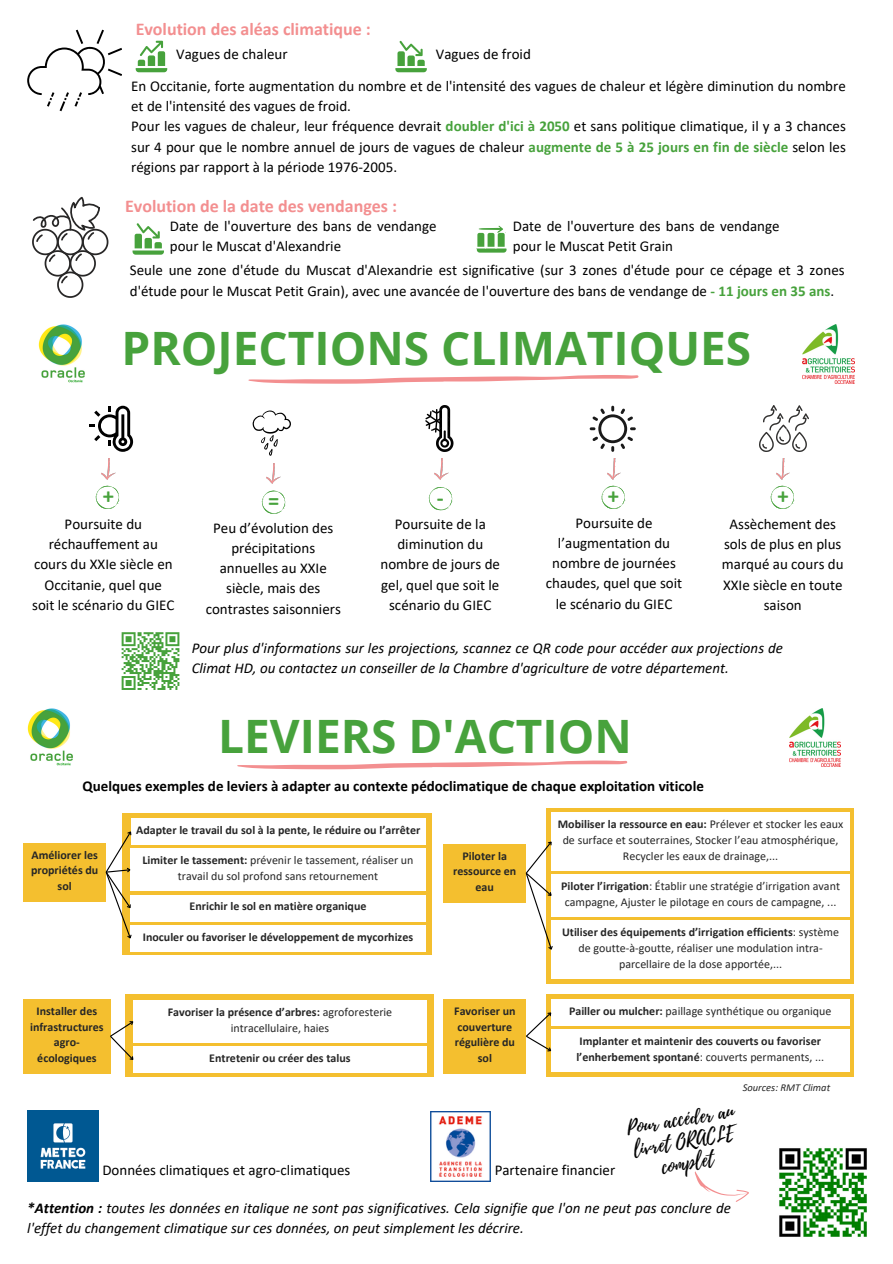
<style>
.page{position:relative;width:893px;height:1264px;background:#fff}
.page>*{position:absolute;margin:0;border:0;box-sizing:border-box;transform-origin:0 0}
.t1{font:700 46.05px "Open Sans";color:#47a23c}
.t2{font:700 22.5px "Calibri";color:#47a23c}
.t3{font:19.35px/22px "Playlist Script";color:#000;text-align:center}
.t4{font:700 18px "Calibri";color:#f38f90}
.t5{font:15px/20.2px "Calibri";color:#000;text-align:center}
.t6{font:italic 15px/20.2px "Calibri";color:#000}
.t7{font:700 15px "Calibri";color:#000}
.t8{font:12px/15.8px "Calibri";color:#262626;text-align:center}
.t9{font:700 12px/15.8px "Calibri";color:#262626;text-align:center}
.t10{font:italic 10.5px "Calibri";color:#262626}
.s1{font-weight:700;color:#47a23c}
.s2{font-weight:700}
.s3{font-weight:400}
</style>
<div class="page">
<svg style="left:237px;top:760px;width:390px;height:9px"></svg>
<img style="left:27px;top:708px;width:46px;height:58px">
<img style="left:789px;top:708px;width:51px;height:58px">
<svg style="left:694px;top:1171px;width:55px;height:31px"></svg>
<img style="left:27px;top:1110px;width:71px;height:71px">
<img style="left:431px;top:1111px;width:59px;height:70px">
<svg style="left:248px;top:375px;width:390px;height:9px"></svg>
<img style="left:39px;top:325px;width:46px;height:58px">
<img style="left:802px;top:325px;width:52px;height:58px">
<svg style="left:89px;top:406px;width:44px;height:46px"></svg>
<svg style="left:252px;top:410px;width:39px;height:46px"></svg>
<img style="left:425px;top:410px;width:11px;height:23px">
<img style="left:436px;top:406px;width:18px;height:46px">
<svg style="left:442px;top:441px;width:5px;height:4px"></svg>
<svg style="left:589px;top:406px;width:46px;height:46px"></svg>
<img style="left:759px;top:406px;width:49px;height:46px">
<img style="left:102px;top:459px;width:13px;height:20px">
<svg style="left:95px;top:485px;width:25px;height:24px"></svg>
<svg style="left:261px;top:490px;width:25px;height:24px"></svg>
<svg style="left:428px;top:487px;width:25px;height:24px"></svg>
<svg style="left:601px;top:485px;width:24px;height:24px"></svg>
<svg style="left:770px;top:485px;width:24px;height:24px"></svg>
<svg style="left:27px;top:30px;width:95px;height:81px"></svg>
<svg style="left:136px;top:41px;width:31px;height:31px"></svg>
<svg style="left:395px;top:41px;width:32px;height:31px"></svg>
<svg style="left:32px;top:197px;width:76px;height:101px"></svg>
<svg style="left:132px;top:223px;width:32px;height:32px"></svg>
<svg style="left:477px;top:225px;width:29px;height:28px"></svg>
<img style="left:266px;top:463px;width:14px;height:21px">
<img style="left:435px;top:459px;width:13px;height:20px">
<img style="left:607px;top:459px;width:13px;height:20px">
<img style="left:776px;top:459px;width:13px;height:20px">
<svg style="left:121px;top:632px;width:59px;height:58px"></svg>
<img style="left:779px;top:1148px;width:88px;height:88px">
<div style="left:125px;top:994px;width:309px;height:82px;background:#f4bf2f"></div>
<div style="left:443px;top:844px;width:83px;height:58px;background:#f4bf2f"></div>
<svg style="left:546px;top:808px;width:307px;height:175px;background:#f5c74a"></svg>
<div style="left:551px;top:812px;width:298px;height:58px;background:#fff"></div>
<div style="left:551px;top:874px;width:298px;height:43px;background:#fff"></div>
<div style="left:551px;top:920px;width:298px;height:58px;background:#fff"></div>
<svg style="left:524px;top:838px;width:31px;height:113px"></svg>
<div style="left:443px;top:999px;width:83px;height:74px;background:#f4bf2f"></div>
<div style="left:23px;top:842px;width:83px;height:59px;background:#f4bf2f"></div>
<div style="left:546px;top:994px;width:307px;height:82px;background:#f4bf2f"></div>
<div style="left:551px;top:999px;width:298px;height:27px;background:#fff"></div>
<div style="left:551px;top:1029px;width:298px;height:43px;background:#fff"></div>
<svg style="left:526px;top:1012px;width:26px;height:40px"></svg>
<div style="left:122px;top:813px;width:310px;height:142px;background:#f4bf2f"></div>
<div style="left:131px;top:818px;width:294px;height:27px;background:#fff"></div>
<div style="left:130px;top:848px;width:295px;height:43px;background:#fff"></div>
<div style="left:130px;top:894px;width:295px;height:27px;background:#fff"></div>
<div style="left:130px;top:924px;width:295px;height:27px;background:#fff"></div>
<svg style="left:105px;top:831px;width:29px;height:108px"></svg>
<div style="left:23px;top:999px;width:87px;height:74px;background:#f4bf2f"></div>
<div style="left:133px;top:1000px;width:293px;height:42px;background:#fff"></div>
<div style="left:133px;top:1046px;width:293px;height:27px;background:#fff"></div>
<svg style="left:110px;top:1018px;width:26px;height:45px"></svg>
<p class="t4" style="left:136px;top:21px;width:237px">Evolution des aléas climatique :</p>
<p class="t5" style="left:176px;top:45px;width:113px">Vagues de chaleur</p>
<p class="t5" style="left:436px;top:45px;width:97px">Vagues de froid</p>
<p class="t5" style="left:131px;top:77px;width:716px;text-align:left">En Occitanie, forte augmentation du nombre et de l'intensité des vagues de chaleur et légère diminution du nombre et de l'intensité des vagues de froid.</p>
<p class="t5" style="left:131px;top:117px;width:716px;text-align:justify">Pour les vagues de chaleur, leur fréquence devrait <span class="s1">doubler d'ici à 2050</span> et sans politique climatique, il y a 3 chances sur 4 pour que le nombre annuel de jours de vagues de chaleur <span class="s1">augmente de 5 à 25 jours en fin de siècle</span> selon les régions par rapport à la période 1976-2005.</p>
<p class="t4" style="left:125px;top:198px;width:273px">Evolution de la date des vendanges :</p>
<p class="t5" style="left:170px;top:217px;width:268px;text-align:left">Date de l'ouverture des bans de vendange pour le Muscat d'Alexandrie</p>
<p class="t5" style="left:512px;top:217px;width:268px;text-align:left">Date de l'ouverture des bans de vendange pour le Muscat Petit Grain</p>
<p class="t5" style="left:130px;top:261px;width:716px;text-align:left">Seule une zone d'étude du Muscat d'Alexandrie est significative (sur 3 zones d'étude pour ce cépage et 3 zones d'étude pour le Muscat Petit Grain), avec une avancée de l'ouverture des bans de vendange de <span class="s1">- 11 jours en 35 ans</span>.</p>
<p class="t1" style="left:122px;top:316px;width:631px">PROJECTIONS CLIMATIQUES</p>
<p class="t2" style="left:103px;top:486px;width:13px">+</p>
<p class="t2" style="left:268px;top:491px;width:13px">=</p>
<p class="t2" style="left:437px;top:487px;width:8px">-</p>
<p class="t2" style="left:608px;top:486px;width:13px">+</p>
<p class="t2" style="left:777px;top:486px;width:13px">+</p>
<p class="t5" style="left:32px;top:515px;width:144px">Poursuite du réchauffement au cours du XXIe siècle en<br>Occitanie, quel que soit le scénario du GIEC</p>
<p class="t5" style="left:206px;top:518px;width:137px">Peu d’évolution des précipitations annuelles au XXIe siècle, mais des contrastes saisonniers</p>
<p class="t5" style="left:380px;top:515px;width:121px">Poursuite de la diminution du nombre de jours de gel, quel que soit le scénario du GIEC</p>
<p class="t5" style="left:545px;top:514px;width:138px">Poursuite de l’augmentation du nombre de journées chaudes, quel que soit le scénario du GIEC</p>
<p class="t5" style="left:721px;top:515px;width:123px">Assèchement des sols de plus en plus marqué au cours du<br>XXIe siècle en toute saison</p>
<p class="t6" style="left:192px;top:639px;width:592px">Pour plus d'informations sur les projections, scannez ce QR code pour accéder aux projections de<br>Climat HD, ou contactez un conseiller de la Chambre d'agriculture de votre département.</p>
<p class="t1" style="left:218px;top:703px;width:415px">LEVIERS D'ACTION</p>
<p class="t7" style="left:83px;top:780px;width:622px">Quelques exemples de leviers à adapter au contexte pédoclimatique de chaque exploitation viticole</p>
<p class="t9" style="left:31px;top:847px;width:69px">Améliorer les propriétés du sol</p>
<p class="t9" style="left:136px;top:823px;width:286px">Adapter le travail du sol à la pente, le réduire ou l’arrêter</p>
<p class="t8" style="left:142px;top:853px;width:272px"><span class="s2">Limiter le tassement:</span> prévenir le tassement, réaliser un travail du sol profond sans retournement</p>
<p class="t9" style="left:189px;top:899px;width:178px">Enrichir le sol en matière organique</p>
<p class="t9" style="left:143px;top:929px;width:272px">Inoculer ou favoriser le développement de mycorhizes</p>
<p class="t9" style="left:30px;top:1004px;width:75px">Installer des infrastructures agro&shy;écologiques</p>
<p class="t8" style="left:168px;top:1005px;width:226px"><span class="s2">Favoriser la présence d’arbres:</span> agroforesterie intracellulaire, haies</p>
<p class="t9" style="left:209px;top:1051px;width:143px">Entretenir ou créer des talus</p>
<p class="t9" style="left:453px;top:848px;width:65px">Piloter la ressource en eau</p>
<p class="t9" style="left:454px;top:1004px;width:63px">Favoriser un couverture régulière du sol</p>
<p class="t8" style="left:557px;top:817px;width:287px"><span class="s2">Mobiliser la ressource en eau:</span> Prélever et stocker les eaux de surface et souterraines, Stocker l’eau atmosphérique,<br>Recycler les eaux de drainage,...</p>
<p class="t8" style="left:561px;top:879px;width:280px"><span class="s2">Piloter l’irrigation</span>: Établir une stratégie d’irrigation avant campagne, Ajuster le pilotage en cours de campagne, ...</p>
<p class="t8" style="left:562px;top:925px;width:278px"><span class="s2">Utiliser des équipements d’irrigation efficients</span>: système de goutte-à-goutte, réaliser une modulation intra&shy;parcellaire de la dose apportée,...</p>
<p class="t8" style="left:569px;top:1004px;width:264px"><span class="s2">Pailler ou mulcher:</span> paillage synthétique ou organique</p>
<p class="t9" style="left:576px;top:1034px;width:249px;text-align:left">Implanter et maintenir des couverts ou favoriser l’enherbement spontané<span class="s3">: couverts permanents, ...</span></p>
<p class="t10" style="left:742px;top:1083px;width:89px">Sources: RMT Climat</p>
<p class="t3" style="left:625px;top:1117px;width:110px;rotate:-9deg">Pour accéder au livret ORACLE complet</p>
<p class="t5" style="left:102px;top:1161px;width:249px">Données climatiques et agro-climatiques</p>
<p class="t5" style="left:494px;top:1161px;width:122px">Partenaire financier</p>
<p class="t6" style="left:27px;top:1198px;width:705px"><span class="s2">*Attention :</span> toutes les données en italique ne sont pas significatives. Cela signifie que l'on ne peut pas conclure de l'effet du changement climatique sur ces données, on peut simplement les décrire.</p>
</div>
